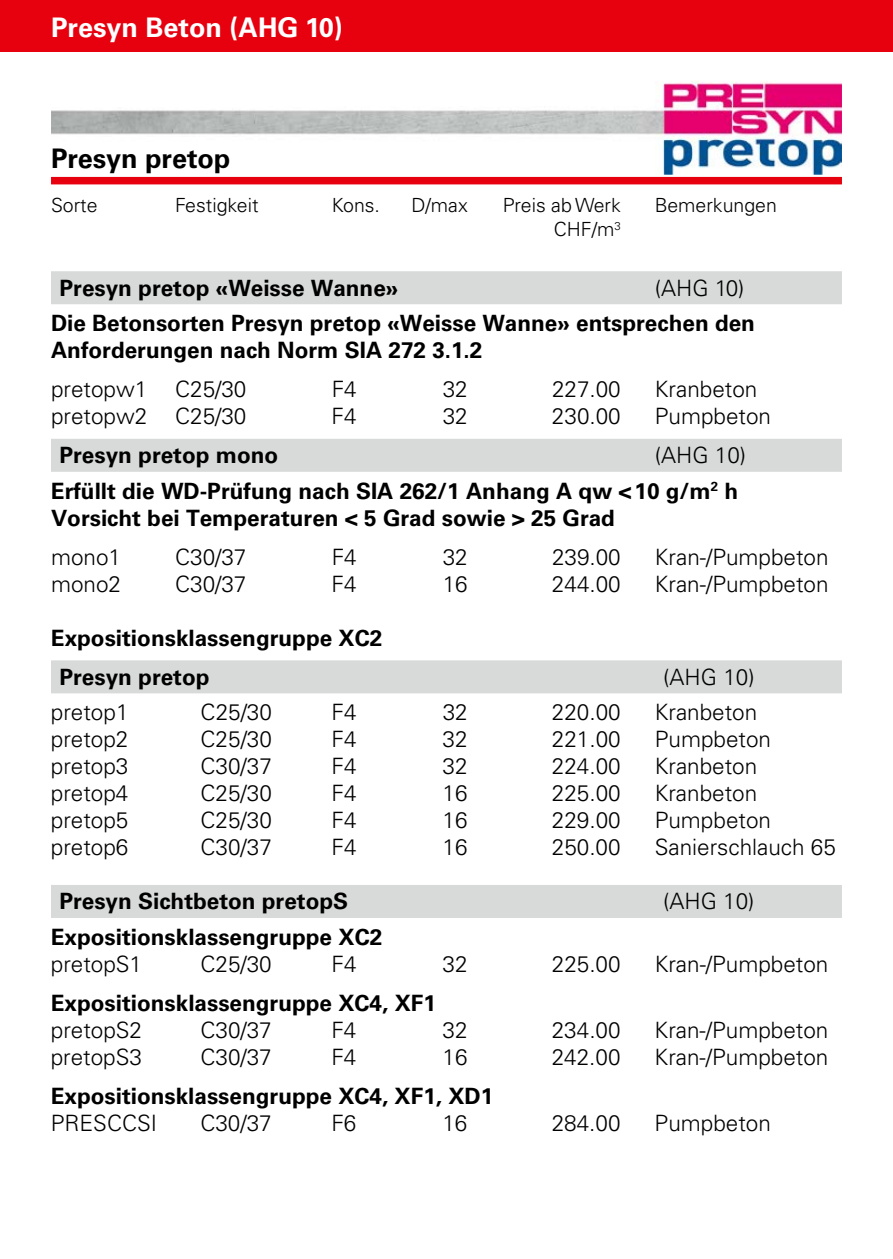
<style>
.page{position:relative;width:893px;height:1259px;background:#fff}
.page>*{position:absolute;margin:0;border:0;box-sizing:border-box;transform-origin:0 0}
.t1{font:700 27px "Univers LT Pro 65";color:#fff}
.t2{font:700 27px "Univers LT Pro 65";color:#000}
.t3{font:300 22.5px/27px "Univers LT Pro 45";color:#000}
.t4{font:700 22.5px/27px "Univers LT Pro 65";color:#000}
.t5{font:300 19.5px "Univers LT Pro 45";color:#000}
</style>
<div class="page">
<div style="left:0;top:0;width:893px;height:51px;background:#e7000e"></div>
<img style="left:51px;top:81px;width:791px;height:94px">
<div style="left:51px;top:177px;width:791px;height:7px;background:#e7000e"></div>
<div style="left:51px;top:271px;width:791px;height:33px;background:#d8dada"></div>
<div style="left:51px;top:439px;width:791px;height:33px;background:#d8dada"></div>
<div style="left:51px;top:660px;width:791px;height:33px;background:#d8dada"></div>
<div style="left:51px;top:885px;width:791px;height:33px;background:#d8dada"></div>
<p class="t1" style="left:51px;top:8px;width:293px">Presyn Beton (AHG 10)</p>
<p class="t2" style="left:51px;top:140px;width:181px">Presyn pretop</p>
<p class="t5" style="left:51px;top:193px;width:48px">Sorte</p>
<p class="t5" style="left:175px;top:193px;width:85px">Festigkeit</p>
<p class="t5" style="left:332px;top:193px;width:50px">Kons.</p>
<p class="t5" style="left:411px;top:193px;width:58px">D/max</p>
<p class="t5" style="left:503px;top:193px;width:119px">Preis ab Werk</p>
<p class="t5" style="left:655px;top:193px;width:124px">Bemerkungen</p>
<p class="t5" style="left:554px;top:217px;width:68px">CHF/m<sup>3</sup></p>
<p class="t4" style="left:60px;top:273px;width:340px">Presyn pretop «Weisse Wanne»</p>
<p class="t3" style="left:655px;top:274px;width:91px">(AHG 10)</p>
<p class="t4" style="left:51px;top:309px;width:705px">Die Betonsorten Presyn pretop «Weisse Wanne» entsprechen den<br>Anforderungen nach Norm SIA 272 3.1.2</p>
<p class="t3" style="left:51px;top:375px;width:197px">pretopw1 C25/30</p>
<p class="t3" style="left:332px;top:375px;width:27px">F4</p>
<p class="t3" style="left:443px;top:375px;width:27px">32</p>
<p class="t3" style="left:552px;top:375px;width:70px">227.00</p>
<p class="t3" style="left:655px;top:375px;width:104px">Kranbeton</p>
<p class="t3" style="left:51px;top:402px;width:197px">pretopw2 C25/30</p>
<p class="t3" style="left:332px;top:402px;width:27px">F4</p>
<p class="t3" style="left:443px;top:402px;width:27px">32</p>
<p class="t3" style="left:552px;top:402px;width:70px">230.00</p>
<p class="t3" style="left:655px;top:402px;width:118px">Pumpbeton</p>
<p class="t4" style="left:59px;top:441px;width:220px">Presyn pretop mono</p>
<p class="t3" style="left:655px;top:441px;width:93px">(AHG 10)</p>
<p class="t4" style="left:51px;top:476px;width:689px">Erfüllt die WD-Prüfung nach SIA 262/1 Anhang A qw &lt;10 g/m<sup>2</sup> h<br>Vorsicht bei Temperaturen &lt; 5 Grad sowie &gt; 25 Grad</p>
<p class="t3" style="left:51px;top:543px;width:72px">mono1</p>
<p class="t3" style="left:175px;top:543px;width:73px">C30/37</p>
<p class="t3" style="left:332px;top:543px;width:27px">F4</p>
<p class="t3" style="left:443px;top:543px;width:27px">32</p>
<p class="t3" style="left:655px;top:543px;width:175px">Kran-/Pumpbeton</p>
<p class="t3" style="left:51px;top:570px;width:72px">mono2</p>
<p class="t3" style="left:175px;top:570px;width:73px">C30/37</p>
<p class="t3" style="left:332px;top:570px;width:27px">F4</p>
<p class="t3" style="left:443px;top:570px;width:27px">16</p>
<p class="t3" style="left:655px;top:570px;width:175px">Kran-/Pumpbeton</p>
<p class="t4" style="left:59px;top:617px;width:324px;line-height:39px;text-indent:-9px">Expositionsklassengruppe XC2<br>Presyn pretop</p>
<p class="t3" style="left:552px;top:543px;width:70px">239.00<br>244.00</p>
<p class="t3" style="left:663px;top:663px;width:93px">(AHG 10)</p>
<p class="t3" style="left:51px;top:698px;width:79px">pretop1</p>
<p class="t3" style="left:201px;top:698px;width:73px">C25/30</p>
<p class="t3" style="left:332px;top:698px;width:27px">F4</p>
<p class="t3" style="left:443px;top:698px;width:27px">32</p>
<p class="t3" style="left:655px;top:698px;width:104px">Kranbeton</p>
<p class="t3" style="left:51px;top:725px;width:79px">pretop2</p>
<p class="t3" style="left:201px;top:725px;width:73px">C25/30</p>
<p class="t3" style="left:332px;top:725px;width:27px">F4</p>
<p class="t3" style="left:443px;top:725px;width:27px">32</p>
<p class="t3" style="left:655px;top:725px;width:118px">Pumpbeton</p>
<p class="t3" style="left:51px;top:752px;width:79px">pretop3</p>
<p class="t3" style="left:201px;top:752px;width:73px">C30/37</p>
<p class="t3" style="left:332px;top:752px;width:27px">F4</p>
<p class="t3" style="left:443px;top:752px;width:27px">32</p>
<p class="t3" style="left:655px;top:752px;width:104px">Kranbeton</p>
<p class="t3" style="left:51px;top:779px;width:79px">pretop4</p>
<p class="t3" style="left:201px;top:779px;width:73px">C25/30</p>
<p class="t3" style="left:332px;top:779px;width:27px">F4</p>
<p class="t3" style="left:443px;top:779px;width:27px">16</p>
<p class="t3" style="left:655px;top:779px;width:104px">Kranbeton</p>
<p class="t3" style="left:51px;top:806px;width:79px">pretop5</p>
<p class="t3" style="left:201px;top:806px;width:73px">C25/30</p>
<p class="t3" style="left:332px;top:806px;width:27px">F4</p>
<p class="t3" style="left:443px;top:806px;width:27px">16</p>
<p class="t3" style="left:655px;top:806px;width:118px">Pumpbeton</p>
<p class="t3" style="left:51px;top:833px;width:79px">pretop6</p>
<p class="t3" style="left:201px;top:833px;width:73px">C30/37</p>
<p class="t3" style="left:331px;top:833px;width:27px">F4</p>
<p class="t3" style="left:443px;top:833px;width:27px">16</p>
<p class="t3" style="left:655px;top:833px;width:183px">Sanierschlauch 65</p>
<p class="t4" style="left:59px;top:887px;width:290px">Presyn Sichtbeton pretopS</p>
<p class="t3" style="left:663px;top:887px;width:93px">(AHG 10)</p>
<p class="t4" style="left:51px;top:922px;width:333px">Expositionsklassengruppe XC2</p>
<p class="t3" style="left:51px;top:950px;width:93px">pretopS1</p>
<p class="t3" style="left:201px;top:950px;width:73px">C25/30</p>
<p class="t3" style="left:331px;top:950px;width:27px">F4</p>
<p class="t3" style="left:442px;top:950px;width:27px">32</p>
<p class="t3" style="left:655px;top:950px;width:175px">Kran-/Pumpbeton</p>
<p class="t4" style="left:51px;top:988px;width:387px">Expositionsklassengruppe XC4, XF1</p>
<p class="t3" style="left:51px;top:1016px;width:93px">pretopS2</p>
<p class="t3" style="left:200px;top:1016px;width:73px">C30/37</p>
<p class="t3" style="left:331px;top:1016px;width:27px">F4</p>
<p class="t3" style="left:442px;top:1016px;width:27px">32</p>
<p class="t3" style="left:655px;top:1016px;width:175px">Kran-/Pumpbeton</p>
<p class="t3" style="left:51px;top:1043px;width:93px">pretopS3</p>
<p class="t3" style="left:200px;top:1043px;width:73px">C30/37</p>
<p class="t3" style="left:331px;top:1043px;width:27px">F4</p>
<p class="t3" style="left:442px;top:1043px;width:27px">16</p>
<p class="t3" style="left:655px;top:1043px;width:175px">Kran-/Pumpbeton</p>
<p class="t4" style="left:51px;top:1081px;width:444px">Expositionsklassengruppe XC4, XF1, XD1</p>
<p class="t3" style="left:51px;top:1109px;width:108px">PRESCCSI</p>
<p class="t3" style="left:200px;top:1109px;width:73px">C30/37</p>
<p class="t3" style="left:331px;top:1109px;width:27px">F6</p>
<p class="t3" style="left:442px;top:1109px;width:27px">16</p>
<p class="t3" style="left:655px;top:1109px;width:118px">Pumpbeton</p>
<p class="t3" style="left:552px;top:698px;width:70px;text-align:justify">220.00<br>221.00<br>224.00<br>225.00<br>229.00<br>250.00</p>
<p class="t3" style="left:552px;top:950px;width:70px">225.00</p>
<p class="t3" style="left:552px;top:1016px;width:70px">234.00<br>242.00</p>
<p class="t3" style="left:552px;top:1109px;width:70px">284.00</p>
</div>
